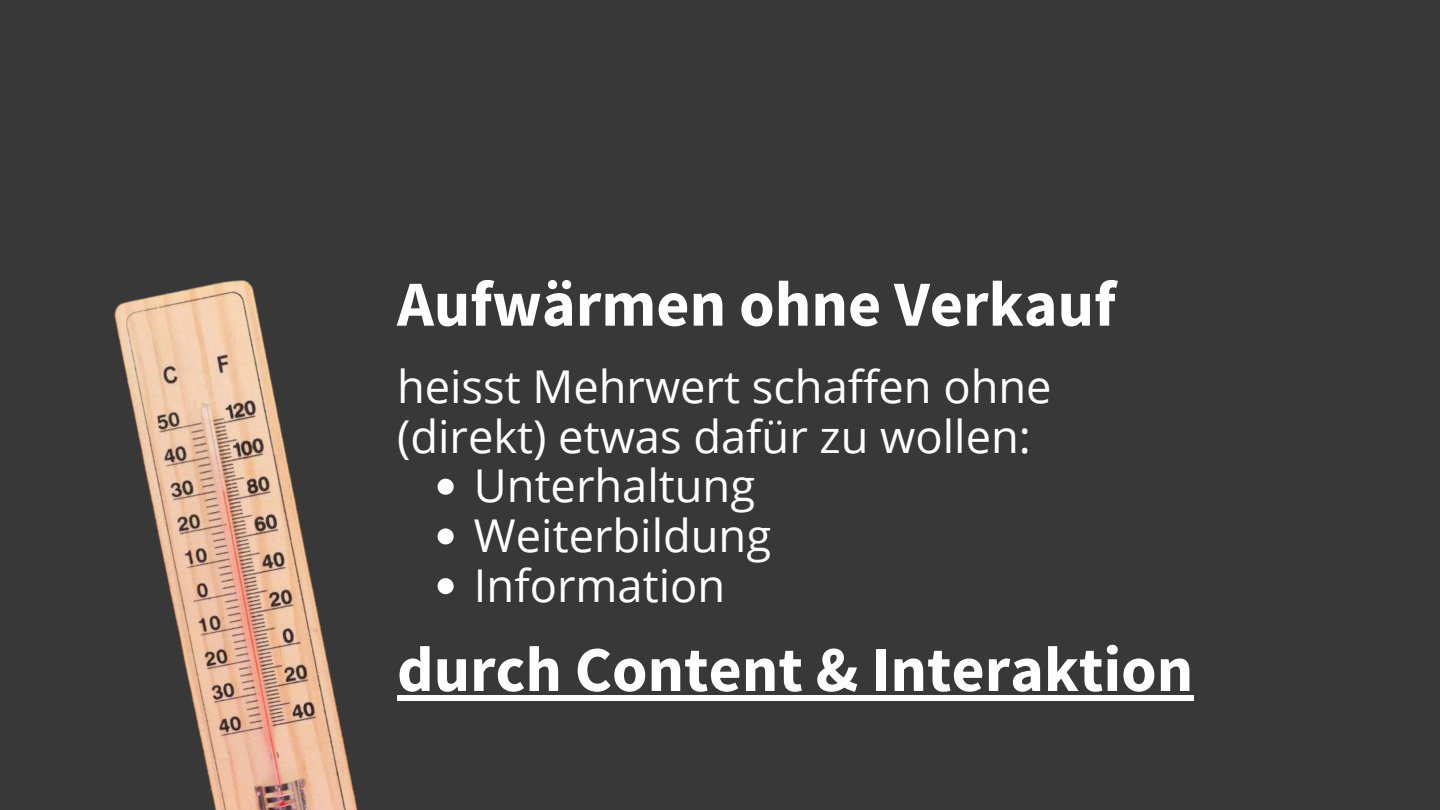
<style>
.page{position:relative;width:1440px;height:810px;background:#383838}
.page>*{position:absolute;margin:0;border:0;box-sizing:border-box;transform-origin:0 0}
.t1{font:700 64.2px "Source Sans Pro";color:#fff}
.t2{font:700 64px "Source Sans Pro";color:#fff}
.t3{font:45.3px/49.7px "Open Sans";color:#fff}
</style>
<div class="page">
<div style="left:397px;top:695px;width:796px;height:6px;background:#fff"></div>
<img style="left:114px;top:280px;width:340px;height:530px">
<h1 class="t1" style="left:397px;top:261px;width:720px">Aufwärmen ohne Verkauf</h1>
<p class="t3" style="left:397px;top:361px;width:656px">heisst Mehrwert schaffen ohne (direkt) etwas dafür zu wollen:</p>
<p class="t3" style="left:474px;top:460px;width:299px">Unterhaltung<br>Weiterbildung<br>Information</p>
<h2 class="t2" style="left:397px;top:626px;width:798px">durch Content &amp; Interaktion</h2>
</div>
